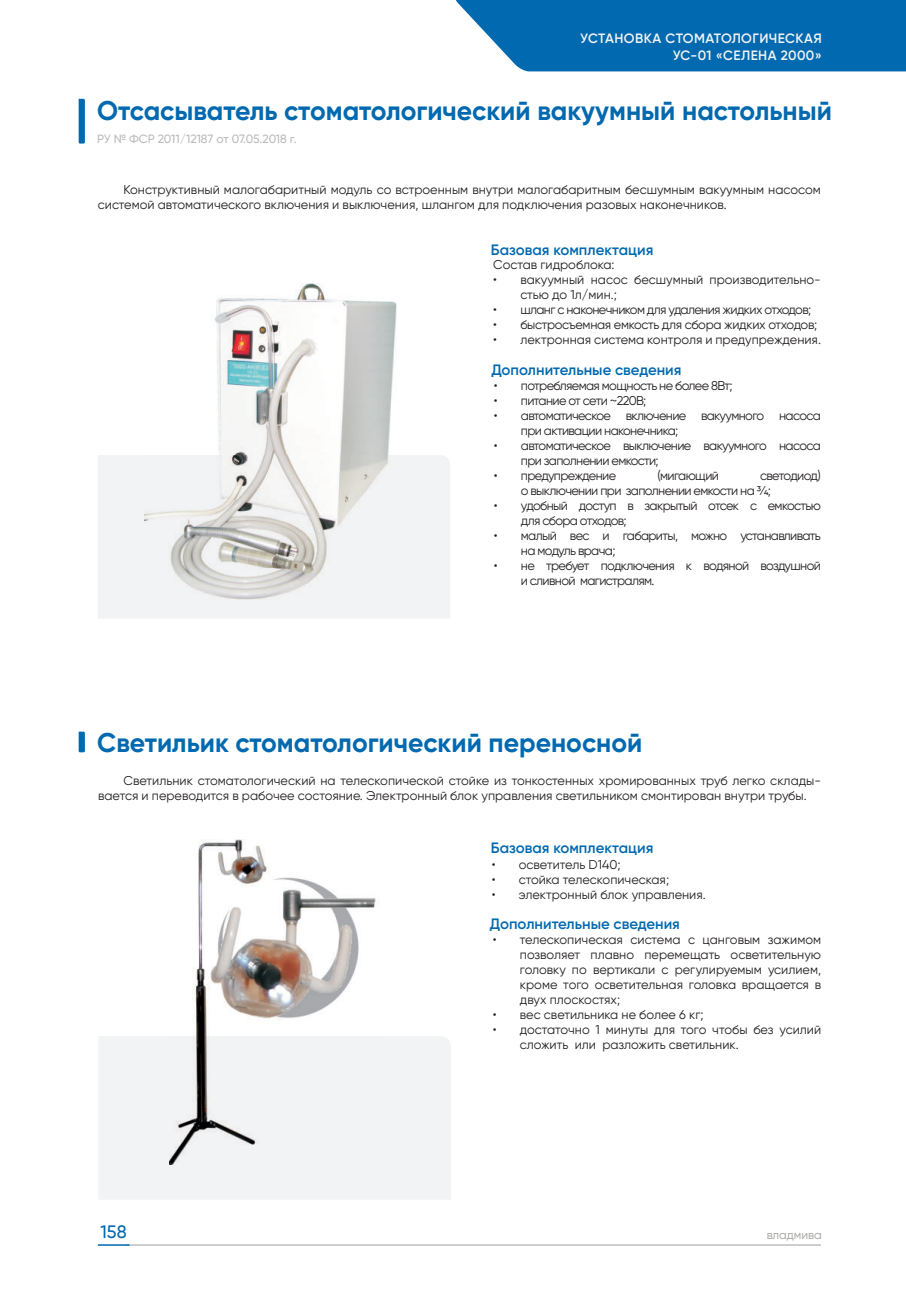
<style>
.page{position:relative;width:906px;height:1289px;background:#fff}
.page>*{position:absolute;margin:0;border:0;box-sizing:border-box;transform-origin:0 0}
.t1{font:700 27px "Gilroy";color:#0169af}
.t2{font:500 18px "Gilroy";color:#0169af}
.t3{font:600 15px "Gilroy";color:#0169af}
.t4{font:600 13.5px/16.2px "Gilroy";letter-spacing:.03em;color:#f2f3f4;text-align:right}
.t5{font:12.75px/15px "Gilroy";color:#231f20}
.t6{font:12.75px/15px "Gilroy";letter-spacing:-.05em;color:#231f20}
.t7{font:12.75px/15px "Gilroy";letter-spacing:-.02em;color:#231f20;text-align:justify}
.t8{font:500 12px "Gilroy";letter-spacing:-.005em;color:#bcbcbb}
.t9{font:12px "Gilroy";color:#a09f9c}
</style>
<div class="page">
<svg style="left:456px;top:0;width:450px;height:71px;background:#1373b4"></svg>
<hr style="left:126px;top:1244px;width:695px;height:1px;background:#a09e9b">
<div style="left:98px;top:455px;width:352px;height:163px;background:#f2f3f4"></div>
<div style="left:99px;top:1036px;width:352px;height:163px;background:#f2f3f4"></div>
<img style="left:145px;top:283px;width:251px;height:316px">
<img style="left:169px;top:839px;width:216px;height:325px">
<svg style="left:79px;top:99px;width:6px;height:45px"></svg>
<svg style="left:79px;top:731px;width:6px;height:21px"></svg>
<hr style="left:98px;top:1244px;width:31px;height:1px;background:#0169af">
<p class="t4" style="left:580px;top:30px;width:243px">УСТАНОВКА СТОМАТОЛОГИЧЕСКАЯ<br>УС-01 «СЕЛЕНА 2000»</p>
<h1 class="t1" style="left:97px;top:94px;width:736px">Отсасыватель стоматологический вакуумный настольный</h1>
<p class="t8" style="left:97px;top:131px;width:201px">РУ № ФСР 2011/12187 от 07.05.2018 г.</p>
<p class="t5" style="left:98px;top:182px;width:724px;text-indent:26px">Конструктивный малогабаритный модуль со встроенным внутри малогабаритным бесшумным вакуумным насосом системой автоматического включения и выключения, шлангом для подключения разовых наконечников.</p>
<p class="t3" style="left:491px;top:240px;width:164px">Базовая комплектация</p>
<p class="t5" style="left:493px;top:257px;width:123px">Состав гидроблока:</p>
<p class="t5" style="left:520px;top:272px;width:302px;text-indent:-27px">• вакуумный насос бесшумный производительно&shy;стью до 1л/мин.;</p>
<p class="t6" style="left:493px;top:302px;width:319px">• шланг с наконечником для удаления жидких отходов;</p>
<p class="t7" style="left:493px;top:317px;width:325px">• быстросъемная емкость для сбора жидких отходов;</p>
<p class="t5" style="left:493px;top:332px;width:329px">• лектронная система контроля и предупреждения.</p>
<p class="t3" style="left:491px;top:360px;width:192px">Дополнительные сведения</p>
<p class="t6" style="left:494px;top:377px;width:240px">• потребляемая мощность не более 8Вт;</p>
<p class="t6" style="left:494px;top:392px;width:154px">• питание от сети ~220В;</p>
<p class="t6" style="left:521px;top:407px;width:301px;text-indent:-27px">• автоматическое включение вакуумного насоса при активации наконечника;</p>
<p class="t6" style="left:521px;top:437px;width:301px;text-indent:-27px">• автоматическое выключение вакуумного насоса при заполнении емкости;</p>
<p class="t6" style="left:494px;top:467px;width:124px">• предупреждение</p>
<p class="t6" style="left:657px;top:467px;width:63px">(мигающий</p>
<p class="t6" style="left:521px;top:467px;width:301px;text-indent:239px">светодиод) о выключении при заполнении емкости на ¾;</p>
<p class="t6" style="left:521px;top:497px;width:301px;text-indent:-27px">• удобный доступ в закрытый отсек с емкостью для сбора отходов;</p>
<p class="t6" style="left:521px;top:527px;width:301px;text-indent:-27px">• малый вес и габариты, можно устанавливать на модуль врача;</p>
<p class="t6" style="left:521px;top:557px;width:301px;text-indent:-27px">• не требует подключения к водяной воздушной и сливной магистралям.</p>
<h1 class="t1" style="left:97px;top:725px;width:547px">Светильик стоматологический переносной</h1>
<p class="t5" style="left:98px;top:772px;width:724px;text-indent:25px">Светильник стоматологический на телескопической стойке из тонкостенных хромированных труб легко склады&shy;вается и переводится в рабочее состояние. Электронный блок управления светильником смонтирован внутри трубы.</p>
<p class="t3" style="left:491px;top:838px;width:164px">Базовая комплектация</p>
<h2 class="t2" style="left:101px;top:1223px;width:28px">158</h2>
<p class="t5" style="left:492px;top:857px;width:130px">• осветитель D140;</p>
<p class="t5" style="left:492px;top:872px;width:179px">• стойка телескопическая;</p>
<p class="t5" style="left:492px;top:887px;width:215px">• электронный блок управления.</p>
<p class="t7" style="left:520px;top:932px;width:303px;text-indent:-27px">• телескопическая система с цанговым зажимом позволяет плавно перемещать осветительную головку по вертикали с регулируемым усилием, кроме того осветительная головка вращается в двух плоскостях;</p>
<p class="t5" style="left:493px;top:1007px;width:212px">• вес светильника не более 6 кг;</p>
<p class="t5" style="left:520px;top:1022px;width:303px;text-indent:-27px">• достаточно 1 минуты для того чтобы без усилий сложить или разложить светильник.</p>
<p class="t3" style="left:490px;top:914px;width:192px">Дополнительные сведения</p>
<p class="t9" style="left:767px;top:1227px;width:56px">владмива</p>
</div>
